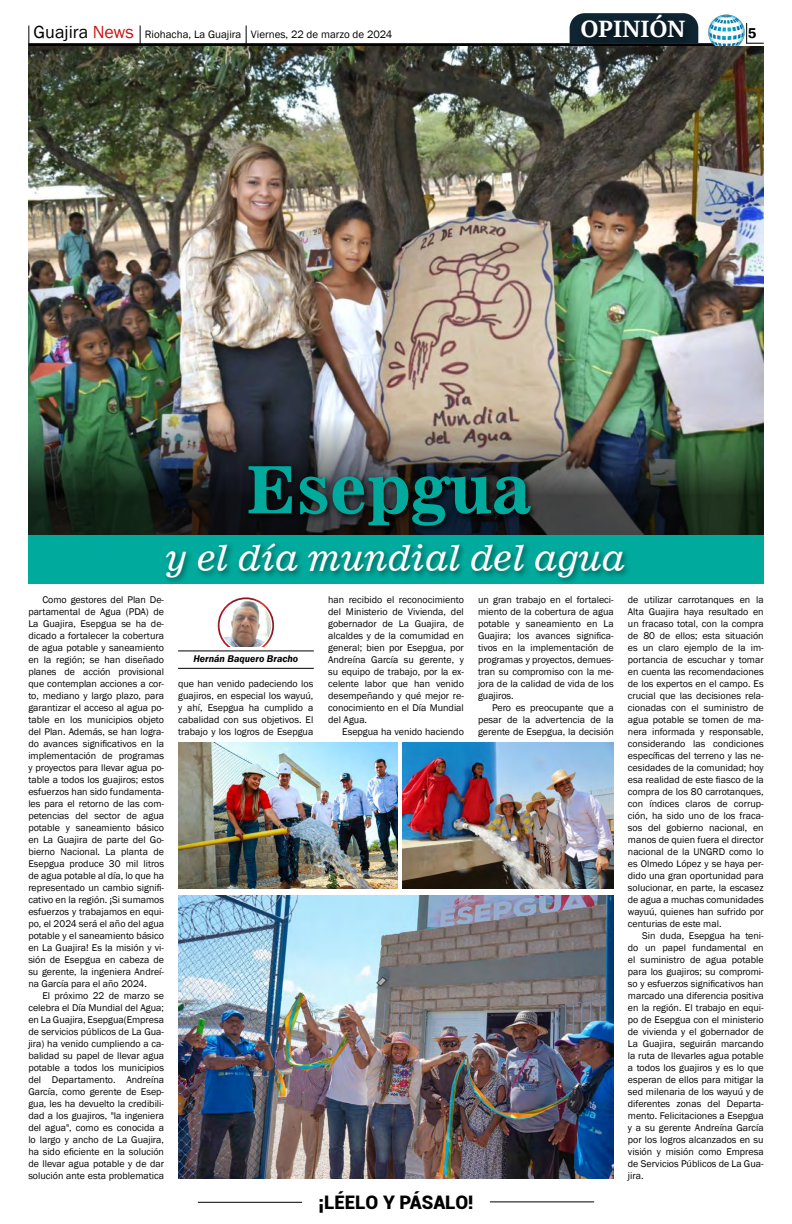
<style>
.page{position:relative;width:792px;height:1224px;background:#fff}
.page>*{position:absolute;margin:0;border:0;box-sizing:border-box;transform-origin:0 0}
.t1{font:65.3px "News 701 BT Bold A";color:#00aa9d}
.t2{font:35.2px "News 701 BT Italic A";color:#fff}
.t3{font:700 26px "Sitka Heading";color:#fff}
.t4{font:900 18.7px "Roboto";color:#000}
.t5{font:600 14.7px "Franklin Gothic";color:#000}
.t6{font:11px "Franklin Gothic";color:#000}
.t7{font:10px/12px "Franklin Gothic";color:#000;text-align:justify}
.t8{font:italic 600 10px "Franklin Gothic";color:#000}
.s1{font-size:18px}
.s2{font-size:18px;color:#c91311}
</style>
<div class="page">
<hr style="left:198px;top:1202px;width:104px;height:1px;background:#000">
<hr style="left:490px;top:1201px;width:104px;height:1px;background:#000">
<hr style="left:28px;top:43px;width:688px;height:3px;background:#000">
<svg style="left:746px;top:23px;width:18px;height:21px"></svg>
<svg style="left:28px;top:26px;width:1px;height:20px"></svg>
<svg style="left:140px;top:26px;width:1px;height:18px"></svg>
<svg style="left:246px;top:26px;width:1px;height:18px"></svg>
<img style="left:708px;top:14px;width:37px;height:32px">
<svg style="left:570px;top:15px;width:128px;height:28px"></svg>
<div style="left:577px;top:10px;width:118px;height:38px;background:#000;opacity:.75"></div>
<img style="left:28px;top:46px;width:736px;height:356px">
<div style="left:218px;top:597px;width:56px;height:57px;border:2px solid #fff;border-radius:50%"></div>
<img style="left:221px;top:601px;width:50px;height:46px">
<div style="left:178px;top:647px;width:136px;height:20px;background:#fff"></div>
<hr style="left:178px;top:650px;width:136px;height:1px;background:#000">
<hr style="left:178px;top:668px;width:136px;height:1px;background:#000">
<img style="left:28px;top:402px;width:736px;height:134px">
<div style="left:28px;top:536px;width:736px;height:48px;background:#00aa9d"></div>
<div style="left:245px;top:463px;width:293px;height:70px;background:#000;opacity:.75"></div>
<div style="left:163px;top:540px;width:469px;height:45px;background:#000;opacity:.45"></div>
<img style="left:178px;top:896px;width:436px;height:283px">
<img style="left:178px;top:742px;width:220px;height:147px">
<img style="left:402px;top:742px;width:212px;height:147px">
<p class="t6" style="left:34px;top:28px;width:360px"><span class="s1">Guajira</span> <span class="s2">News</span> Riohacha, La Guajira Viernes, 22 de marzo de 2024</p>
<h3 class="t3" style="left:581px;top:10px;width:106px">OPINIÓN</h3>
<h3 class="t5" style="left:748px;top:24px;width:10px">5</h3>
<h1 class="t1" style="left:246px;top:449px;width:287px">Esepgua</h1>
<h2 class="t2" style="left:166px;top:537px;width:461px">y el día mundial del agua</h2>
<p class="t7" style="left:28px;top:594px;width:137px;text-indent:14px">Como gestores del Plan De&shy;partamental de Agua (PDA) de La Guajira, Esepgua se ha de&shy;dicado a fortalecer la cobertura de agua potable y saneamiento en la región; se han diseñado planes de acción provisional que contemplan acciones a cor&shy;to, mediano y largo plazo, para garantizar el acceso al agua po&shy;table en los municipios objeto del Plan. Además, se han logra&shy;do avances significativos en la implementación de programas y proyectos para llevar agua po&shy;table a todos los guajiros; estos esfuerzos han sido fundamenta&shy;les para el retorno de las com&shy;petencias del sector de agua potable y saneamiento básico en La Guajira de parte del Go&shy;bierno Nacional. La planta de Esepgua produce 30 mil litros de agua potable al día, lo que ha representado un cambio signifi&shy;cativo en la región. ¡Si sumamos esfuerzos y trabajamos en equi&shy;po, el 2024 será el año del agua potable y el saneamiento básico en La Guajira! Es la misión y vi&shy;sión de Esepgua en cabeza de su gerente, la ingeniera Andreí&shy;na García para el año 2024.</p>
<p class="t7" style="left:28px;top:990px;width:137px;text-indent:14px">El próximo 22 de marzo se celebra el Día Mundial del Agua; en La Guajira, Esepgua(Empresa de servicios públicos de La Gua&shy;jira) ha venido cumpliendo a ca&shy;balidad su papel de llevar agua potable a todos los municipios del Departamento. Andreína García, como gerente de Esep&shy;gua, les ha devuelto la credibili&shy;dad a los guajiros, "la ingeniera del agua", como es conocida a lo largo y ancho de La Guajira, ha sido eficiente en la solución de llevar agua potable y de dar solución ante esta problematica</p>
<p class="t8" style="left:194px;top:653px;width:106px">Hernán Baquero Bracho</p>
<p class="t7" style="left:178px;top:678px;width:137px">que han venido padeciendo los guajiros, en especial los wayuú, y ahí, Esepgua ha cumplido a cabalidad con sus objetivos. El trabajo y los logros de Esepgua</p>
<p class="t7" style="left:328px;top:594px;width:137px">han recibido el reconocimiento del Ministerio de Vivienda, del gobernador de La Guajira, de alcaldes y de la comumidad en general; bien por Esepgua, por Andreína García su gerente, y su equipo de trabajo, por la ex&shy;celente labor que han venido desempeñando y qué mejor re&shy;conocimiento en el Día Mundial del Agua.</p>
<p class="t7" style="left:342px;top:726px;width:123px">Esepgua ha venido haciendo</p>
<p class="t7" style="left:478px;top:594px;width:137px">un gran trabajo en el fortaleci&shy;miento de la cobertura de agua potable y saneamiento en La Guajira; los avances significa&shy;tivos en la implementación de programas y proyectos, demues&shy;tran su compromiso con la me&shy;jora de la calidad de vida de los guajiros.</p>
<p class="t7" style="left:478px;top:702px;width:137px;text-indent:14px">Pero es preocupante que a pesar de la advertencia de la gerente de Esepgua, la decisión</p>
<h3 class="t4" style="left:318px;top:1189px;width:157px">¡LÉELO Y PÁSALO!</h3>
<p class="t7" style="left:628px;top:594px;width:137px">de utilizar carrotanques en la Alta Guajira haya resultado en un fracaso total, con la compra de 80 de ellos; esta situación es un claro ejemplo de la im&shy;portancia de escuchar y tomar en cuenta las recomendaciones de los expertos en el campo. Es crucial que las decisiones rela&shy;cionadas con el suministro de agua potable se tomen de ma&shy;nera informada y responsable, considerando las condiciones específicas del terreno y las ne&shy;cesidades de la comunidad; hoy esa realidad de este fiasco de la compra de los 80 carrotanques, con índices claros de corrup&shy;ción, ha sido uno de los fraca&shy;sos del gobierno nacional, en manos de quien fuera el director nacional de la UNGRD como lo es Olmedo López y se haya per&shy;dido una gran oportunidad para solucionar, en parte, la escasez de agua a muchas comunidades wayuú, quienes han sufrido por centurias de este mal.</p>
<p class="t7" style="left:628px;top:930px;width:137px;text-indent:14px">Sin duda, Esepgua ha teni&shy;do un papel fundamental en el suministro de agua potable para los guajiros; su compromi&shy;so y esfuerzos significativos han marcado una diferencia positiva en la región. El trabajo en equi&shy;po de Esepgua con el ministerio de vivienda y el gobernador de La Guajira, seguirán marcando la ruta de llevarles agua potable a todos los guajiros y es lo que esperan de ellos para mitigar la sed milenaria de los wayuú y de diferentes zonas del Departa&shy;mento. Felicitaciones a Esepgua y a su gerente Andreína García por los logros alcanzados en su visión y misión como Empresa de Servicios Públicos de La Gua&shy;jira.</p>
</div>
